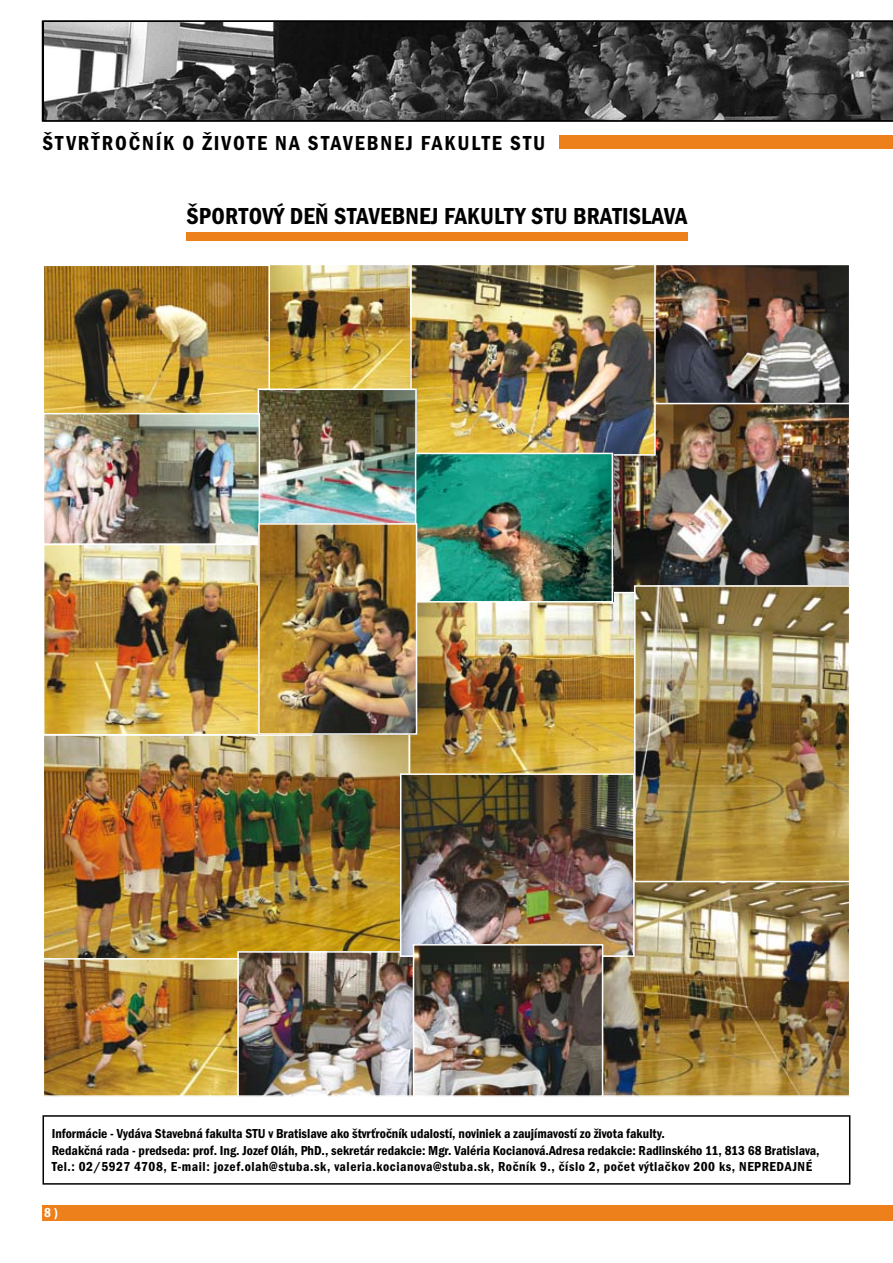
<style>
.page{position:relative;width:893px;height:1263px;background:#fff}
.page>*{position:absolute;margin:0;border:0;box-sizing:border-box;transform-origin:0 0}
.t1{font:600 condensed 24px "Franklin Got Itc TEE";letter-spacing:.01em;color:#000}
.t2{font:600 condensed 21px "Franklin Got Itc TEE";letter-spacing:.09em;color:#000}
.t3{font:600 condensed 13.5px/16.5px "Franklin Got Itc TEE";color:#000}
.t4{font:600 condensed 13.5px "Franklin Got Itc TEE";color:#fff}
</style>
<div class="page">
<div style="left:559px;top:135px;width:334px;height:14px;background:#ee801b"></div>
<div style="left:43px;top:1205px;width:850px;height:15px;background:#ee801b"></div>
<svg style="left:43px;top:21px;width:850px;height:101px;background:#4e4e4e"></svg>
<div style="left:186px;top:232px;width:502px;height:9px;background:#ee801b"></div>
<img style="left:412px;top:593px;width:222px;height:180px">
<img style="left:46px;top:735px;width:361px;height:223px">
<img style="left:46px;top:961px;width:190px;height:133px">
<div style="left:43px;top:958px;width:196px;height:139px;border:2px solid #fff"></div>
<img style="left:270px;top:267px;width:140px;height:121px">
<img style="left:656px;top:267px;width:191px;height:136px">
<div style="left:651px;top:264px;width:199px;height:155px;border:2px solid #fff"></div>
<img style="left:613px;top:406px;width:234px;height:184px">
<div style="left:607px;top:403px;width:243px;height:190px;border:2px solid #fff"></div>
<img style="left:240px;top:954px;width:173px;height:140px">
<div style="left:237px;top:951px;width:184px;height:146px;border:2px solid #fff"></div>
<img style="left:413px;top:267px;width:240px;height:186px">
<div style="left:410px;top:264px;width:246px;height:192px;border:2px solid #fff"></div>
<img style="left:603px;top:882px;width:244px;height:212px">
<div style="left:580px;top:877px;width:270px;height:220px;border:2px solid #fff"></div>
<img style="left:403px;top:776px;width:229px;height:178px">
<div style="left:400px;top:773px;width:235px;height:184px;border:2px solid #fff"></div>
<img style="left:416px;top:947px;width:184px;height:147px">
<div style="left:413px;top:944px;width:190px;height:153px;border:2px solid #fff"></div>
<img style="left:637px;top:588px;width:210px;height:291px">
<div style="left:634px;top:585px;width:216px;height:297px;border:2px solid #fff"></div>
<img style="left:46px;top:267px;width:221px;height:146px">
<div style="left:43px;top:264px;width:227px;height:167px;border:2px solid #fff"></div>
<img style="left:261px;top:391px;width:153px;height:132px">
<div style="left:258px;top:388px;width:159px;height:151px;border:2px solid #fff"></div>
<img style="left:418px;top:456px;width:192px;height:144px">
<div style="left:415px;top:453px;width:198px;height:150px;border:2px solid #fff"></div>
<img style="left:46px;top:416px;width:211px;height:127px">
<div style="left:43px;top:413px;width:217px;height:176px;border:2px solid #fff"></div>
<img style="left:46px;top:546px;width:212px;height:187px">
<div style="left:43px;top:543px;width:269px;height:193px;border:2px solid #fff"></div>
<img style="left:261px;top:526px;width:153px;height:206px">
<div style="left:258px;top:523px;width:159px;height:212px;border:2px solid #fff"></div>
<div style="left:43px;top:1115px;width:807px;height:69px;border:2px solid #000"></div>
<h2 class="t2" style="left:43px;top:131px;width:291px">ŠTVRŤROČNÍK O ŽIVOTE NA Stave</h2>
<h2 class="t2" style="left:367px;top:131px;width:178px">bnej fakulte STU</h2>
<h1 class="t1" style="left:186px;top:202px;width:502px">ŠPORTOVÝ DEŇ STAVEBNEJ FAKULTY STU BRATISLAVA</h1>
<p class="t3" style="left:52px;top:1126px;width:770px">Informácie - Vydáva Stavebná fakulta STU v B ratislave ako štvrťročník udalostí, noviniek a zaujímavostí zo života fakulty.<br>Redakčná rada - predseda: prof. Ing. Jozef Oláh, PhD., sekretár redakcie: Mgr. Valéria Kocianová.Adresa redakcie: Radlinského 11, 813 68 Bratislava,<br>Tel.: 02/5927 4708, E-mail: jozef.olah@stuba.sk, valeria.kocianova@stuba.sk, Ročník 9., číslo 2, počet výtlačkov 200 ks, NEPREDAJNÉ</p>
<p class="t4" style="left:44px;top:1205px;width:16px">8)</p>
</div>
